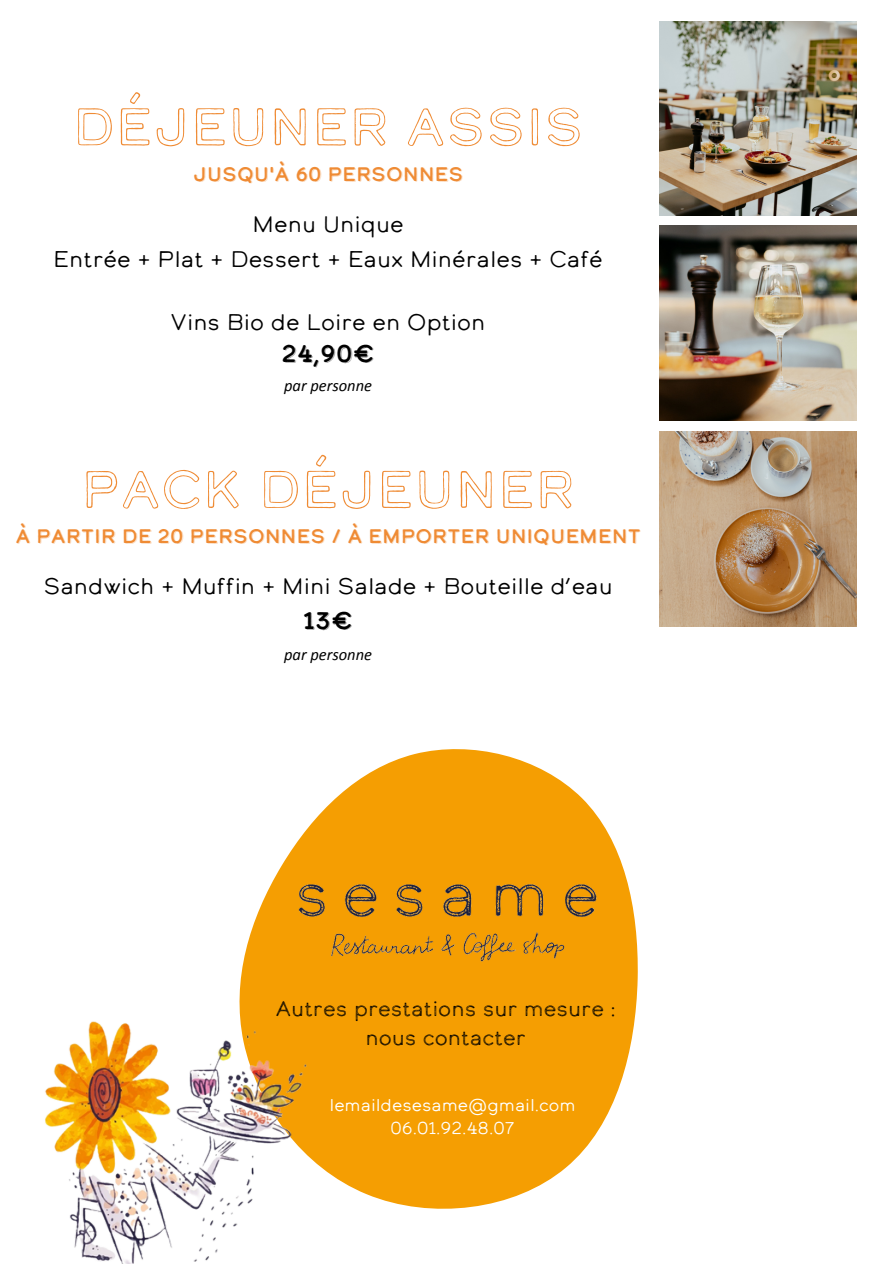
<style>
.page{position:relative;width:894px;height:1264px;background:#fff}
.page>*{position:absolute;margin:0;border:0;box-sizing:border-box;transform-origin:0 0}
.t1{font:52.5px "Calder Dark Outline";color:#ef8b34}
.t2{font:24px "Calder Dark Shadow";color:#000}
.t3{font:22.5px/35.2px "Calder LC";color:#000;text-align:center}
.t4{font:21px/29px "Calder LC Grit";color:#000;text-align:center}
.t5{font:19.5px "Calder Dark Shadow";color:#ef8b34}
.t6{font:17.1px "Calder LC";color:#fff}
.t7{font:italic 16.5px "Calibri";color:#000}
</style>
<div class="page">
<img style="left:659px;top:21px;width:197px;height:195px">
<img style="left:659px;top:226px;width:197px;height:194px">
<img style="left:659px;top:432px;width:197px;height:194px">
<svg style="left:239px;top:749px;width:399px;height:460px;fill:#f59e02"></svg>
<img style="left:283px;top:878px;width:327px;height:93px">
<img style="left:45px;top:993px;width:272px;height:270px">
<h1 class="t1" style="left:72px;top:104px;width:513px">DÉJEUNER ASSIS</h1>
<p class="t5" style="left:193px;top:165px;width:272px">JUSQU'À 60 PERSONNES</p>
<p class="t3" style="left:53px;top:208px;width:551px">Menu Unique<br>Entrée + Plat + Dessert + Eaux Minérales + Café</p>
<p class="t3" style="left:170px;top:306px;width:316px">Vins Bio de Loire en Option</p>
<p class="t2" style="left:281px;top:343px;width:94px">24,90€</p>
<h2 class="t7" style="left:284px;top:378px;width:90px">par personne</h2>
<p class="t1" style="left:81px;top:467px;width:496px">PACK DÉJEUNER</p>
<p class="t5" style="left:15px;top:528px;width:626px">À PARTIR DE 20 PERSONNES / À EMPORTER UNIQUEMENT</p>
<p class="t3" style="left:43px;top:570px;width:570px">Sandwich + Muffin + Mini Salade + Bouteille d’eau</p>
<p class="t2" style="left:303px;top:610px;width:51px">13€</p>
<p class="t7" style="left:284px;top:647px;width:90px">par personne</p>
<p class="t4" style="left:275px;top:995px;width:342px">Autres prestations sur mesure : nous contacter</p>
<p class="t6" style="left:329px;top:1097px;width:247px">lemaildesesame@gmail.com</p>
<p class="t6" style="left:390px;top:1120px;width:126px">06.01.92.48.07</p>
</div>
